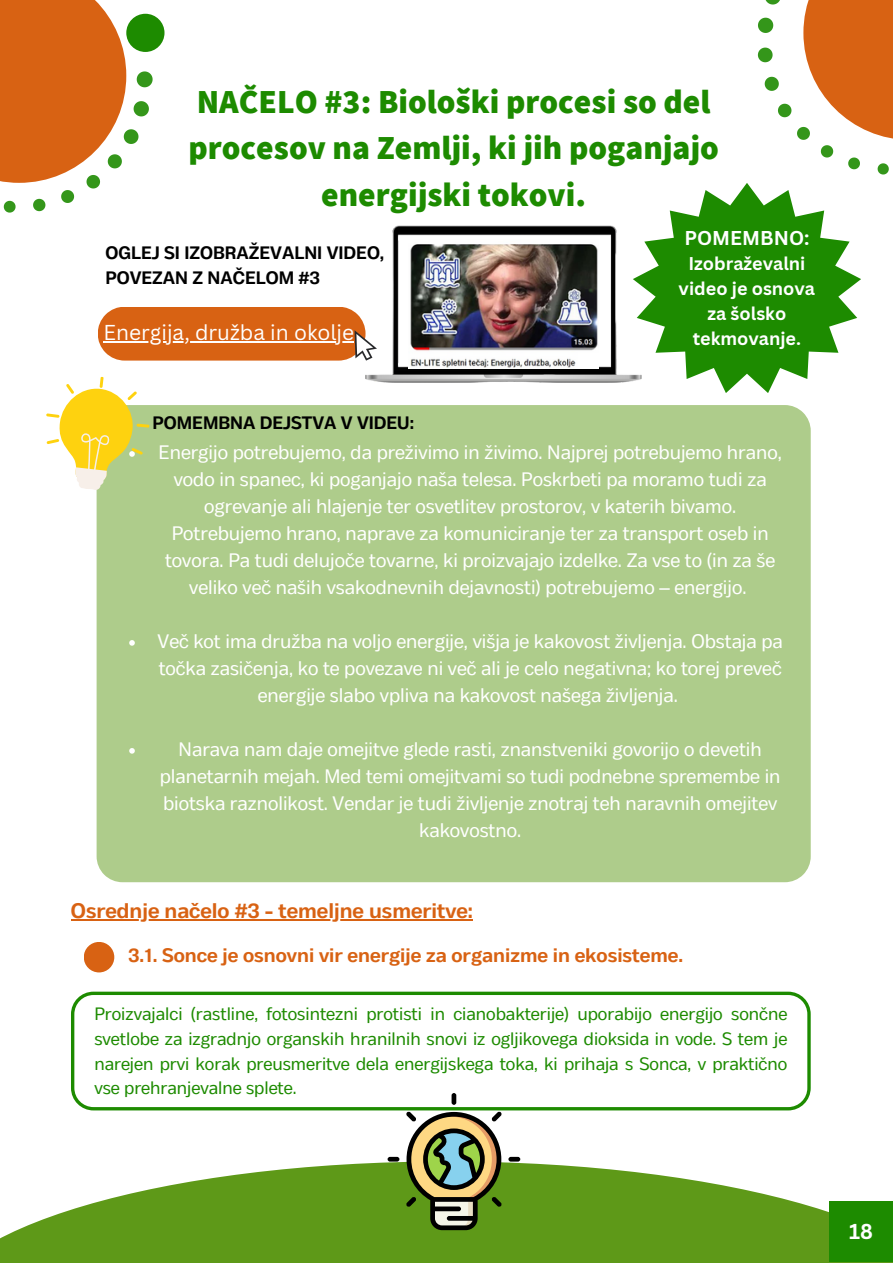
<style>
.page{position:relative;width:893px;height:1264px;background:#fff}
.page>*{position:absolute;margin:0;border:0;box-sizing:border-box;transform-origin:0 0}
.t1{font:800 33.45px/46.3px "Assistant";color:#1d8b00;text-align:center}
.t2{font:700 21px "Body Text";color:#d86213}
.t3{font:21px "Canva Sans";color:#fff}
.t4{font:700 21px "Canva Sans";color:#fff}
.t5{font:19.5px/27px "Body Text";color:#fff;text-align:center}
.t6{font:700 19.5px "Body Text";color:#d86213}
.t7{font:700 19.5px "Canva Sans";color:#fff}
.t8{font:700 18px "Body Text";color:#000}
.t9{font:700 18px/24.8px "Canva Sans";color:#fff;text-align:center}
.t10{font:17.85px/24.8px "Body Text";color:#1d8b00;text-align:justify}
</style>
<div class="page">
<svg style="left:137px;top:71px;width:15px;height:16px"></svg>
<svg style="left:134px;top:101px;width:15px;height:15px"></svg>
<svg style="left:126px;top:129px;width:13px;height:15px"></svg>
<svg style="left:86px;top:183px;width:14px;height:6px"></svg>
<svg style="left:61px;top:190px;width:13px;height:13px"></svg>
<svg style="left:33px;top:198px;width:13px;height:14px"></svg>
<svg style="left:3px;top:200px;width:13px;height:13px"></svg>
<div style="left:126px;top:14px;width:38px;height:38px;background:#1d8b00;border-radius:50%"></div>
<svg style="left:765px;top:0;width:15px;height:5px"></svg>
<svg style="left:758px;top:17px;width:16px;height:16px"></svg>
<svg style="left:757px;top:47px;width:16px;height:16px"></svg>
<svg style="left:764px;top:76px;width:15px;height:15px"></svg>
<svg style="left:778px;top:103px;width:14px;height:15px"></svg>
<svg style="left:797px;top:127px;width:6px;height:13px"></svg>
<svg style="left:820px;top:145px;width:13px;height:13px"></svg>
<svg style="left:848px;top:157px;width:12px;height:12px"></svg>
<svg style="left:877px;top:163px;width:12px;height:12px"></svg>
<svg style="left:803px;top:0;width:89px;height:140px;fill:#d86213"></svg>
<div style="left:0;top:0;width:126px;height:183px;background:#d86213"></div>
<svg style="left:0;top:1162px;width:829px;height:100px;fill:#5e9918"></svg>
<svg style="left:387px;top:1110px;width:133px;height:120px"></svg>
<div style="left:97px;top:405px;width:713px;height:477px;background:#aecc8b"></div>
<svg style="left:129px;top:640px;width:6px;height:5px"></svg>
<svg style="left:129px;top:748px;width:6px;height:5px"></svg>
<svg style="left:98px;top:307px;width:267px;height:53px;background:#d96d24"></svg>
<svg style="left:46px;top:376px;width:104px;height:114px"></svg>
<img style="left:365px;top:226px;width:267px;height:156px">
<img style="left:408px;top:240px;width:190px;height:128px">
<svg style="left:71px;top:991px;width:739px;height:119px"></svg>
<div style="left:84px;top:941px;width:30px;height:31px;background:#d86213;border-radius:50%"></div>
<div style="left:829px;top:1201px;width:63px;height:61px;background:#1d8b00"></div>
<svg style="left:632px;top:183px;width:229px;height:210px;fill:#1d8b00"></svg>
<hr style="left:71px;top:919px;width:402px;height:1px;background:#d86213">
<p class="t1" style="left:188px;top:77px;width:532px">NAČELO #3: Biološki procesi so del procesov na Zemlji, ki jih poganjajo energijski tokovi.</p>
<p class="t8" style="left:105px;top:242px;width:280px">OGLEJ SI IZOBRAŽEVALNI VIDEO,</p>
<p class="t8" style="left:105px;top:267px;width:216px">POVEZAN Z NAČELOM #3</p>
<p class="t7" style="left:684px;top:224px;width:127px">POMEMBNO:</p>
<p class="t9" style="left:678px;top:251px;width:138px">Izobraževalni video je osnova za šolsko tekmovanje.</p>
<p class="t3" style="left:103px;top:318px;width:258px">Energija, družba in okolje.</p>
<p class="t8" style="left:153px;top:412px;width:263px">POMEMBNA DEJSTVA V VIDEU:</p>
<p class="t5" style="left:159px;top:440px;width:624px">Energijo potrebujemo, da preživimo in živimo. Najprej potrebujemo hrano, vodo in spanec, ki poganjajo naša telesa. Poskrbeti pa moramo tudi za ogrevanje ali hlajenje ter osvetlitev prostorov, v katerih bivamo.<br>Potrebujemo hrano, naprave za komuniciranje ter za transport oseb in tovora. Pa tudi delujoče tovarne, ki proizvajajo izdelke. Za vse to (in za še veliko več naših vsakodnevnih dejavnosti) potrebujemo – energijo.</p>
<p class="t5" style="left:158px;top:629px;width:626px">Več kot ima družba na voljo energije, višja je kakovost življenja. Obstaja pa točka zasičenja, ko te povezave ni več ali je celo negativna; ko torej preveč energije slabo vpliva na kakovost našega življenja.</p>
<p class="t5" style="left:160px;top:737px;width:622px">Narava nam daje omejitve glede rasti, znanstveniki govorijo o devetih planetarnih mejah. Med temi omejitvami so tudi podnebne spremembe in biotska raznolikost. Vendar je tudi življenje znotraj teh naravnih omejitev kakovostno.</p>
<p class="t2" style="left:71px;top:898px;width:403px">Osrednje načelo #3 - temeljne usmeritve:</p>
<p class="t6" style="left:128px;top:943px;width:556px">3.1. Sonce je osnovni vir energije za organizme in ekosisteme.</p>
<p class="t10" style="left:94px;top:1002px;width:694px">Proizvajalci (rastline, fotosintezni protisti in cianobakterije) uporabijo energijo sončne svetlobe za izgradnjo organskih hranilnih snovi iz ogljikovega dioksida in vode. S tem je narejen prvi korak preusmeritve dela energijskega toka, ki prihaja s Sonca, v praktično vse prehranjevalne splete.</p>
<p class="t4" style="left:849px;top:1215px;width:25px">18</p>
</div>
